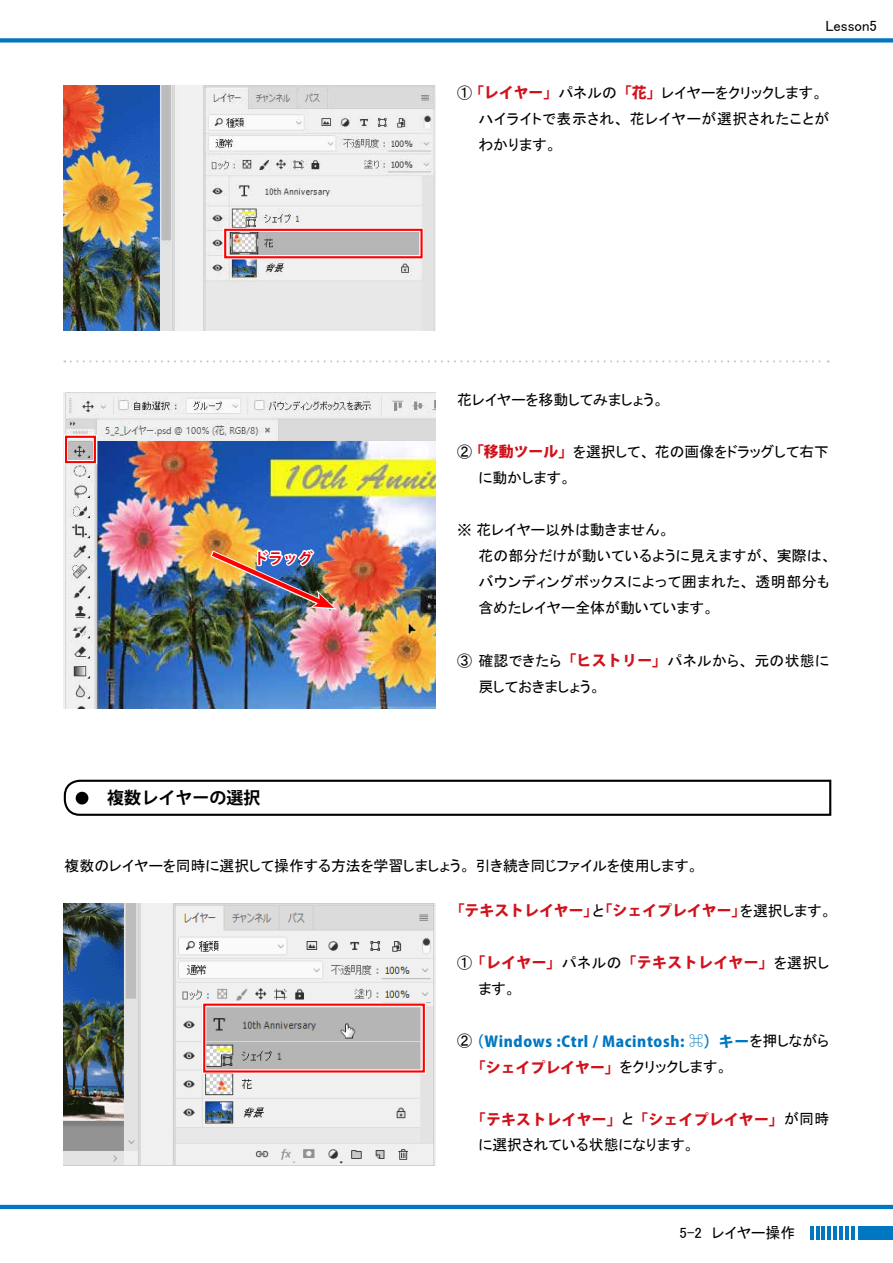
<style>
.page{position:relative;width:893px;height:1263px;background:#fff}
.page>*{position:absolute;margin:0;border:0;box-sizing:border-box;transform-origin:0 0}
.t1{font:700 16.95px "Koz Go Pro";color:#000}
.t2{font:14.85px/26.1px "MS P Gothic";color:#000}
.t3{font:800 14.85px "Koz Go Pro";letter-spacing:.015em;color:#d0121b}
.t4{font:14.85px/26.1px "MS P Gothic";letter-spacing:.04em;color:#000}
.t5{font:800 14.85px/26.1px "Koz Go Pro";letter-spacing:.04em;color:#0177c1}
.t6{font:14.85px/26.1px "MS P Gothic";letter-spacing:.02em;color:#000}
.t7{font:700 14.85px "Koz Go Pro";color:#e60012}
.s1{font-family:"Koz Go Pro";font-weight:800;color:#d0121b}
.s2{font-family:"MS P Gothic";font-weight:400;color:#000}
.s3{font-family:"MS P Gothic";font-weight:400}
.s4{color:#d0121b}
</style>
<div class="page">
<div style="left:858px;top:1226px;width:35px;height:13px;background:#0177c1"></div>
<svg style="left:851px;top:1226px;width:3px;height:13px"></svg>
<hr style="left:845px;top:1226px;width:4px;height:13px;background:#0177c1">
<svg style="left:810px;top:1226px;width:33px;height:13px"></svg>
<hr style="left:0;top:1205px;width:893px;height:4px;background:#0177c1">
<div style="left:0;top:38px;width:893px;height:5px;background:#0177c1"></div>
<img style="left:63px;top:392px;width:373px;height:317px">
<img style="left:97px;top:441px;width:339px;height:268px">
<img style="left:98px;top:441px;width:167px;height:146px">
<img style="left:63px;top:903px;width:373px;height:262px">
<img style="left:64px;top:85px;width:372px;height:246px">
<svg style="left:71px;top:360px;width:758px;height:2px"></svg>
<svg style="left:63px;top:779px;width:769px;height:37px"></svg>
<div style="left:76px;top:792px;width:12px;height:12px;background:#000;border-radius:50%"></div>
<div style="left:64px;top:435px;width:33px;height:29px;border:4px solid #fff"></div>
<div style="left:65px;top:436px;width:31px;height:27px;border:2px solid #f00"></div>
<div style="left:202px;top:1002px;width:224px;height:72px;border:4px solid #fff"></div>
<div style="left:203px;top:1003px;width:222px;height:69px;border:2px solid #f00"></div>
<div style="left:224px;top:229px;width:199px;height:29px;border:2px solid #f00"></div>
<img style="left:203px;top:545px;width:134px;height:67px">
<p class="t2" style="left:825px;top:12px;width:53px">Lesson5</p>
<p class="t7" style="left:253px;top:549px;width:61px">ドラッグ</p>
<p class="t1" style="left:107px;top:787px;width:155px">複数レイヤーの選択</p>
<p class="t4" style="left:478px;top:79px;width:352px;text-indent:-21px">① <span class="s1">「レイヤー」</span>パネルの<span class="s1">「花」</span>レイヤーをクリックします。ハイライトで表示され、花レイヤーが選択されたことがわかります。</p>
<p class="t2" style="left:457px;top:387px;width:208px">花レイヤーを移動してみましょう。</p>
<p class="t2" style="left:478px;top:439px;width:352px;text-indent:-21px">② <span class="s1">「移動ツール」</span>を選択して、花の画像をドラッグして右下に動かします。</p>
<p class="t2" style="left:478px;top:517px;width:355px;text-indent:-21px">※ 花レイヤー以外は動きません。<br>花の部分だけが動いているように見えますが、実際は、バウンディングボックスによって囲まれた、透明部分も含めたレイヤー全体が動いています。</p>
<p class="t6" style="left:478px;top:647px;width:352px;text-indent:-21px">③ 確認できたら<span class="s1">「ヒストリー」</span>パネルから、元の状態に戻しておきましょう。</p>
<p class="t2" style="left:65px;top:853px;width:635px">複数のレイヤーを同時に選択して操作する方法を学習しましょう。引き続き同じファイルを使用します。</p>
<p class="t3" style="left:450px;top:901px;width:383px">「テキストレイヤー」<span class="s2">と</span>「シェイプレイヤー」<span class="s2">を選択します。</span></p>
<p class="t3" style="left:457px;top:953px;width:374px"><span class="s2">①</span> 「レイヤー」<span class="s2">パネルの</span>「テキストレイヤー」<span class="s2">を選択し</span></p>
<p class="t2" style="left:478px;top:976px;width:39px">ます。</p>
<p class="t5" style="left:471px;top:1029px;width:360px;text-indent:-14px"><span class="s2">②</span> （Windows :Ctrl / Macintosh: <span class="s3">⌘</span>）キー<span class="s2">を押しながら</span><span class="s4">「シェイプレイヤー」</span><span class="s2">をクリックします。</span></p>
<p class="t3" style="left:471px;top:1109px;width:360px">「テキストレイヤー」<span class="s2">と</span>「シェイプレイヤー」<span class="s2">が同時</span></p>
<p class="t2" style="left:478px;top:1132px;width:218px">に選択されている状態になります。</p>
<p class="t2" style="left:680px;top:1219px;width:117px">5-2　レイヤー操作</p>
</div>
